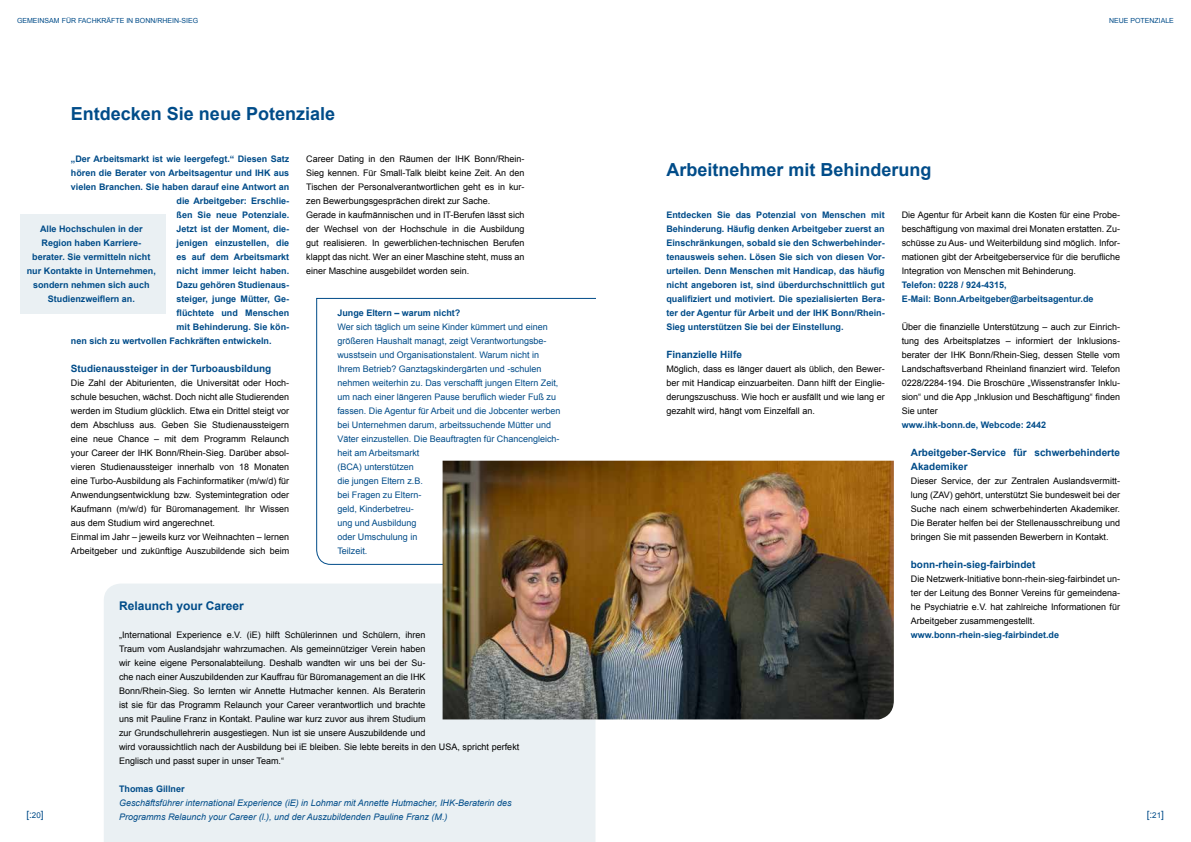
<style>
.page{position:relative;width:1191px;height:842px;background:#fff}
.page>*{position:absolute;margin:0;border:0;box-sizing:border-box;transform-origin:0 0}
.t1{font:700 18px "Arial";color:#004c89}
.t2{font:700 12px "Arial";color:#004c89}
.t3{font:700 10px/14px "Arial";color:#004c89}
.t4{font:10px "Arial";color:#004c89}
.t5{font:9px/14px "Arial";color:#000;text-align:justify}
.t6{font:700 9px/14px "Arial";color:#004c89;text-align:center}
.t7{font:9px/14px "Arial";color:#004c89}
.t8{font:italic 9px/14px "Arial";color:#004c89}
.t9{font:7px "Arial";color:#004c89}
.s1{font-size:8px}
</style>
<div class="page">
<div style="left:104px;top:584px;width:491px;height:258px;background:#eaf0f3"></div>
<svg style="left:316px;top:297px;width:280px;height:268px"></svg>
<div style="left:20px;top:214px;width:145px;height:99px;background:#eaf0f3"></div>
<img style="left:442px;top:461px;width:452px;height:258px">
<p class="t9" style="left:17px;top:16px;width:183px">GEMEINSAM FÜR FACHKRÄFTE IN BONN/RHEIN-SIEG</p>
<p class="t9" style="left:1109px;top:16px;width:66px">NEUE POTENZIALE</p>
<h1 class="t1" style="left:71px;top:102px;width:266px">Entdecken Sie neue Potenziale</h1>
<p class="t6" style="left:71px;top:152px;width:220px">„Der Arbeitsmarkt ist wie leergefegt.“ Diesen Satz</p>
<p class="t6" style="left:71px;top:166px;width:220px">hören die Berater von Arbeitsagentur und IHK aus</p>
<p class="t6" style="left:71px;top:180px;width:220px">vielen Branchen. Sie haben darauf eine Antwort an</p>
<p class="t6" style="left:176px;top:194px;width:114px">die Arbeitgeber: Erschlie-</p>
<p class="t6" style="left:176px;top:208px;width:114px">ßen Sie neue Potenziale.</p>
<p class="t6" style="left:176px;top:222px;width:114px">Jetzt ist der Moment, die-</p>
<p class="t6" style="left:176px;top:236px;width:114px">jenigen einzustellen, die</p>
<p class="t6" style="left:176px;top:250px;width:114px">es auf dem Arbeitsmarkt</p>
<p class="t6" style="left:176px;top:264px;width:114px">nicht immer leicht haben.</p>
<p class="t6" style="left:176px;top:278px;width:114px">Dazu gehören Studienaus-</p>
<p class="t6" style="left:176px;top:292px;width:114px">steiger, junge Mütter, Ge-</p>
<p class="t6" style="left:176px;top:306px;width:114px">flüchtete und Menschen</p>
<p class="t6" style="left:176px;top:320px;width:114px">mit Behinderung. Sie kön-</p>
<p class="t6" style="left:71px;top:334px;width:202px">nen sich zu wertvollen Fachkräften entwickeln.</p>
<p class="t3" style="left:71px;top:362px;width:202px">Studienaussteiger in der Turboausbildung</p>
<p class="t5" style="left:71px;top:376px;width:220px;text-align:left">Die Zahl der Abiturienten, die Universität oder Hoch&shy;schule besuchen, wächst. Doch nicht alle Studierenden werden im Studium glücklich. Etwa ein Drittel steigt vor dem Abschluss aus. Geben Sie Studienaussteigern eine neue Chance – mit dem Programm Relaunch your Career der IHK Bonn/Rhein-Sieg. Darüber absol&shy;vieren Studienaussteiger innerhalb von 18 Monaten eine Turbo-Ausbildung als Fachinformatiker (m/w/d) für Anwendungsentwicklung bzw. Systemintegration oder Kaufmann (m/w/d) für Büromanagement. Ihr Wissen aus dem Studium wird angerechnet.<br>Einmal im Jahr – jeweils kurz vor Weihnachten – lernen Arbeitgeber und zukünftige Auszubildende sich beim</p>
<p class="t5" style="left:306px;top:152px;width:220px;text-align:left">Career Dating in den Räumen der IHK Bonn/Rhein-Sieg kennen. Für Small-Talk bleibt keine Zeit. An den Tischen der Personalverantwortlichen geht es in kur&shy;zen Bewerbungsgesprächen direkt zur Sache.<br>Gerade in kaufmännischen und in IT-Berufen lässt sich der Wechsel von der Hochschule in die Ausbildung gut realisieren. In gewerblichen-technischen Berufen klappt das nicht. Wer an einer Maschine steht, muss an einer Maschine ausgebildet worden sein.</p>
<h1 class="t1" style="left:666px;top:158px;width:267px">Arbeitnehmer mit Behinderung</h1>
<p class="t6" style="left:666px;top:208px;width:220px;text-align:justify">Entdecken Sie das Potenzial von Menschen mit Behinderung. Häufig denken Arbeitgeber zuerst an Einschränkungen, sobald sie den Schwerbehinder&shy;tenausweis sehen. Lösen Sie sich von diesen Vor&shy;urteilen. Denn Menschen mit Handicap, das häufig nicht angeboren ist, sind überdurchschnittlich gut qualifiziert und motiviert. Die spezialisierten Bera&shy;ter der Agentur für Arbeit und der IHK Bonn/Rhein-Sieg unterstützen Sie bei der Einstellung.</p>
<p class="t3" style="left:666px;top:348px;width:77px">Finanzielle Hilfe</p>
<p class="t5" style="left:666px;top:362px;width:220px">Möglich, dass es länger dauert als üblich, den Bewer&shy;ber mit Handicap einzuarbeiten. Dann hilft der Einglie&shy;derungszuschuss. Wie hoch er ausfällt und wie lang er gezahlt wird, hängt vom Einzelfall an.</p>
<p class="t5" style="left:901px;top:208px;width:220px">Die Agentur für Arbeit kann die Kosten für eine Probe&shy;beschäftigung von maximal drei Monaten erstatten. Zu&shy;schüsse zu Aus- und Weiterbildung sind möglich. Infor&shy;mationen gibt der Arbeitgeberservice für die berufliche Integration von Menschen mit Behinderung.</p>
<p class="t6" style="left:901px;top:278px;width:193px;text-align:left">Telefon: 0228 / 924-4315,<br>E-Mail: Bonn.Arbeitgeber@arbeitsagentur.de</p>
<p class="t5" style="left:901px;top:320px;width:220px">Über die finanzielle Unterstützung – auch zur Einrich&shy;tung des Arbeitsplatzes – informiert der Inklusions&shy;berater der IHK Bonn/Rhein-Sieg, dessen Stelle vom Landschaftsverband Rheinland finanziert wird. Telefon 0228/2284-194. Die Broschüre „Wissenstransfer Inklu&shy;sion“ und die App „Inklusion und Beschäftigung“ finden Sie unter</p>
<p class="t6" style="left:901px;top:418px;width:146px">www.ihk-bonn.de, Webcode: 2442</p>
<p class="t3" style="left:911px;top:446px;width:211px">Arbeitgeber-Service für schwerbehinderte<br>Akademiker</p>
<p class="t5" style="left:911px;top:474px;width:211px">Dieser Service, der zur Zentralen Auslandsvermitt&shy;lung (ZAV) gehört, unterstützt Sie bundesweit bei der Suche nach einem schwerbehinderten Akademiker.<br>Die Berater helfen bei der Stellenausschreibung und bringen Sie mit passenden Bewerbern in Kontakt.</p>
<p class="t3" style="left:911px;top:558px;width:126px">bonn-rhein-sieg-fairbindet</p>
<p class="t5" style="left:911px;top:572px;width:211px">Die Netzwerk-Initiative bonn-rhein-sieg-fairbindet un&shy;ter der Leitung des Bonner Vereins für gemeindena&shy;he Psychiatrie e.V. hat zahlreiche Informationen für Arbeitgeber zusammengestellt.</p>
<p class="t6" style="left:911px;top:628px;width:150px">www.bonn-rhein-sieg-fairbindet.de</p>
<p class="t6" style="left:27px;top:222px;width:131px">Alle Hochschulen in der<br>Region haben Karriere&shy;berater. Sie vermitteln nicht nur Kontakte in Unternehmen, sondern nehmen sich auch<br>Studienzweiflern an.</p>
<p class="t6" style="left:337px;top:306px;width:125px">Junge Eltern – warum nicht?</p>
<p class="t7" style="left:337px;top:320px;width:225px">Wer sich täglich um seine Kinder kümmert und einen größeren Haushalt managt, zeigt Verantwortungsbe&shy;wusstsein und Organisationstalent. Warum nicht in Ihrem Betrieb? Ganztagskindergärten und -schulen nehmen weiterhin zu. Das verschafft jungen Eltern Zeit, um nach einer längeren Pause beruflich wieder Fuß zu fassen. Die Agentur für Arbeit und die Jobcenter werben bei Unternehmen darum, arbeitssuchende Mütter und Väter einzustellen. Die Beauftragten für Chancengleich&shy;heit am Arbeitsmarkt<br>(BCA) unterstützen<br>die jungen Eltern z.B.<br>bei Fragen zu Eltern-<br>geld, Kinderbetreu-<br>ung und Ausbildung<br>oder Umschulung in<br>Teilzeit.</p>
<h2 class="t2" style="left:119px;top:598px;width:126px">Relaunch your Career</h2>
<p class="t5" style="left:119px;top:628px;width:402px;text-align:left">„International Experience e.V. (iE) hilft Schülerinnen und Schülern, ihren<br>Traum vom Auslandsjahr wahrzumachen. Als gemeinnütziger Verein haben<br>wir keine eigene Personalabteilung. Deshalb wandten wir uns bei der Su-<br>che nach einer Auszubildenden zur Kauffrau für Büromanagement an die IHK<br>Bonn/Rhein-Sieg. So lernten wir Annette Hutmacher kennen. Als Beraterin<br>ist sie für das Programm Relaunch your Career verantwortlich und brachte<br>uns mit Pauline Franz in Kontakt. Pauline war kurz zuvor aus ihrem Studium<br>zur Grundschullehrerin ausgestiegen. Nun ist sie unsere Auszubildende und<br>wird voraussichtlich nach der Ausbildung bei iE bleiben. Sie lebte bereits in den USA, spricht perfekt Englisch und passt super in unser Team.“</p>
<p class="t6" style="left:119px;top:782px;width:67px">Thomas Gillner</p>
<p class="t8" style="left:119px;top:796px;width:394px">Geschäftsführer international Experience (iE) in Lohmar mit Annette Hutmacher, IHK-Beraterin des<br>Programms Relaunch your Career (l.), und der Auszubildenden Pauline Franz (M.)</p>
<p class="t4" style="left:26px;top:808px;width:19px">[:<span class="s1">20</span>]</p>
<p class="t4" style="left:1146px;top:808px;width:19px">[:<span class="s1">21</span>]</p>
</div>
